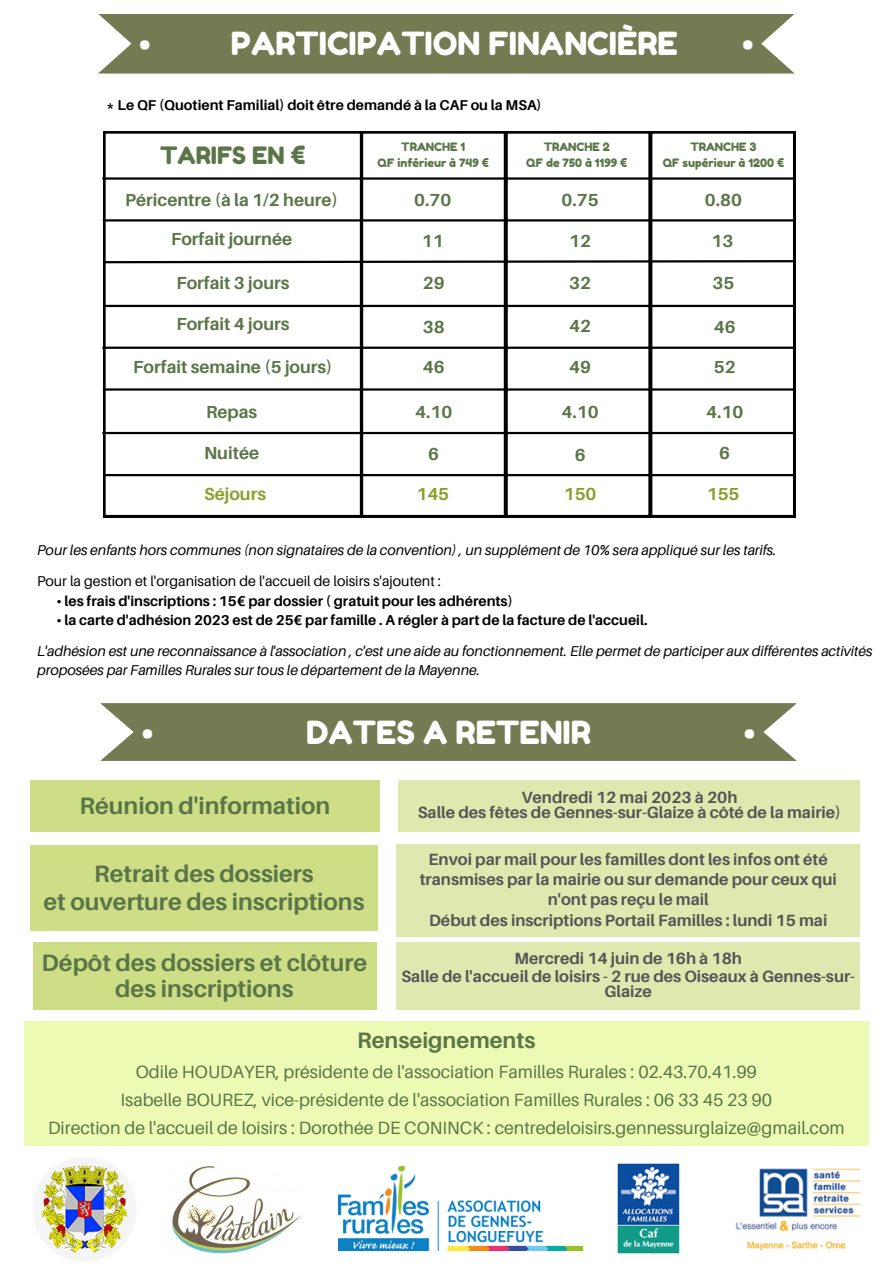
<style>
.page{position:relative;width:893px;height:1264px;background:#fff}
.page>*{position:absolute;margin:0;border:0;box-sizing:border-box;transform-origin:0 0}
.t1{font:31.8px "Fredoka One";color:#fff}
.t2{font:23.85px "Fredoka One";color:#5a7547}
.t3{font:700 23.7px/25.8px "Aileron";color:#5a7547;text-align:center}
.t4{font:700 22.2px "Aileron";color:#5a7547}
.t5{font:17.7px "Aileron";color:#5a7547}
.t6{font:700 17.4px "Aileron";color:#5a7547}
.t7{font:700 17.4px "Aileron";color:#89a02c}
.t8{font:700 16.2px/20.2px "Aileron";color:#000;text-align:center}
.t9{font:italic 14.25px/19px "Aileron";color:#000}
.t10{font:700 14.25px "Aileron";color:#000}
.t11{font:14.25px "Aileron";color:#000}
.t12{font:11.55px "Fredoka One";color:#5a7547}
</style>
<div class="page">
<div style="left:98px;top:14px;width:696px;height:59px;background:#747a52"></div>
<svg style="left:103px;top:131px;width:258px;height:386px"></svg>
<svg style="left:361px;top:131px;width:144px;height:386px"></svg>
<svg style="left:505px;top:131px;width:145px;height:386px"></svg>
<svg style="left:650px;top:131px;width:145px;height:386px"></svg>
<hr style="left:102px;top:177px;width:692px;height:3px;background:#000">
<hr style="left:103px;top:219px;width:691px;height:2px;background:#000">
<svg style="left:103px;top:259px;width:693px;height:5px"></svg>
<hr style="left:103px;top:305px;width:692px;height:2px;background:#000">
<hr style="left:102px;top:346px;width:692px;height:3px;background:#000">
<hr style="left:103px;top:388px;width:691px;height:2px;background:#000">
<hr style="left:102px;top:432px;width:692px;height:2px;background:#000">
<hr style="left:103px;top:474px;width:691px;height:2px;background:#000">
<div style="left:100px;top:703px;width:696px;height:57px;background:#747a52"></div>
<div style="left:396px;top:844px;width:463px;height:92px;background:#dde9af"></div>
<div style="left:30px;top:845px;width:348px;height:85px;background:#cdde87"></div>
<div style="left:396px;top:942px;width:463px;height:67px;background:#dde9af"></div>
<div style="left:33px;top:942px;width:343px;height:67px;background:#cdde87"></div>
<div style="left:399px;top:780px;width:460px;height:51px;background:#dde9af"></div>
<div style="left:30px;top:780px;width:350px;height:51px;background:#cdde87"></div>
<div style="left:24px;top:1021px;width:844px;height:124px;background:#ecfab3"></div>
<img style="left:338px;top:1166px;width:244px;height:84px">
<img style="left:34px;top:1158px;width:101px;height:97px">
<img style="left:617px;top:1163px;width:62px;height:90px">
<img style="left:734px;top:1168px;width:127px;height:83px">
<img style="left:172px;top:1166px;width:129px;height:88px">
<p class="t1" style="left:139px;top:24px;width:12px">•</p>
<p class="t1" style="left:231px;top:24px;width:448px">PARTICIPATION FINANCIÈRE</p>
<p class="t1" style="left:742px;top:24px;width:12px">•</p>
<p class="t10" style="left:106px;top:96px;width:437px">* Le QF (Quotient Familial) doit être demandé à la CAF ou la MSA)</p>
<p class="t2" style="left:160px;top:141px;width:147px">TARIFS EN €</p>
<p class="t12" style="left:401px;top:140px;width:65px">TRANCHE 1</p>
<p class="t12" style="left:543px;top:140px;width:68px">TRANCHE 2</p>
<p class="t12" style="left:526px;top:156px;width:102px">QF de 750 à 1199 €</p>
<p class="t12" style="left:377px;top:156px;width:113px">QF inférieur à 749 €</p>
<p class="t12" style="left:690px;top:140px;width:68px">TRANCHE 3</p>
<p class="t12" style="left:662px;top:156px;width:123px">QF supérieur à 1200 €</p>
<p class="t6" style="left:125px;top:189px;width:214px">Péricentre (à la 1/2 heure)</p>
<p class="t6" style="left:414px;top:189px;width:38px">0.70</p>
<p class="t6" style="left:561px;top:189px;width:38px">0.75</p>
<p class="t6" style="left:705px;top:189px;width:38px">0.80</p>
<p class="t6" style="left:171px;top:228px;width:123px">Forfait journée</p>
<p class="t6" style="left:422px;top:230px;width:23px">11</p>
<p class="t6" style="left:569px;top:230px;width:23px">12</p>
<p class="t6" style="left:711px;top:230px;width:23px">13</p>
<p class="t6" style="left:176px;top:272px;width:115px">Forfait 3 jours</p>
<p class="t6" style="left:423px;top:272px;width:23px">29</p>
<p class="t6" style="left:569px;top:272px;width:23px">32</p>
<p class="t6" style="left:712px;top:272px;width:23px">35</p>
<p class="t6" style="left:176px;top:313px;width:115px">Forfait 4 jours</p>
<p class="t6" style="left:423px;top:316px;width:23px">38</p>
<p class="t6" style="left:569px;top:315px;width:23px">42</p>
<p class="t6" style="left:713px;top:316px;width:23px">46</p>
<p class="t6" style="left:133px;top:356px;width:201px">Forfait semaine (5 jours)</p>
<p class="t6" style="left:423px;top:356px;width:23px">46</p>
<p class="t6" style="left:569px;top:356px;width:23px">49</p>
<p class="t6" style="left:713px;top:356px;width:23px">52</p>
<p class="t6" style="left:206px;top:400px;width:53px">Repas</p>
<p class="t6" style="left:415px;top:400px;width:38px">4.10</p>
<p class="t6" style="left:561px;top:400px;width:38px">4.10</p>
<p class="t6" style="left:706px;top:400px;width:38px">4.10</p>
<p class="t6" style="left:204px;top:442px;width:57px">Nuitée</p>
<p class="t6" style="left:428px;top:443px;width:12px">6</p>
<p class="t6" style="left:574px;top:444px;width:12px">6</p>
<p class="t6" style="left:719px;top:442px;width:12px">6</p>
<p class="t7" style="left:204px;top:482px;width:63px">Séjours</p>
<p class="t7" style="left:416px;top:482px;width:34px">145</p>
<p class="t7" style="left:563px;top:482px;width:34px">150</p>
<p class="t7" style="left:706px;top:482px;width:34px">155</p>
<p class="t9" style="left:37px;top:540px;width:740px">Pour les enfants hors communes (non signataires de la convention) , un supplément de 10% sera appliqué sur les tarifs.</p>
<p class="t11" style="left:37px;top:572px;width:405px">Pour la gestion et l'organisation de l'accueil de loisirs s'ajoutent :</p>
<p class="t10" style="left:56px;top:591px;width:458px">• les frais d'inscriptions : 15€ par dossier ( gratuit pour les adhérents)</p>
<p class="t10" style="left:56px;top:611px;width:592px">• la carte d'adhésion 2023 est de 25€ par famille . A régler à part de la facture de l'accueil.</p>
<p class="t9" style="left:37px;top:641px;width:837px">L'adhésion est une reconnaissance à l'association , c'est une aide au fonctionnement. Elle permet de participer aux différentes activités proposées par Familles Rurales sur tous le département de la Mayenne.</p>
<p class="t1" style="left:142px;top:712px;width:12px">•</p>
<p class="t1" style="left:306px;top:712px;width:286px">DATES A RETENIR</p>
<p class="t1" style="left:744px;top:712px;width:12px">•</p>
<p class="t8" style="left:521px;top:786px;width:218px">Vendredi 12 mai 2023 à 20h</p>
<p class="t3" style="left:80px;top:792px;width:252px">Réunion d'information</p>
<p class="t8" style="left:417px;top:802px;width:425px">Salle des fêtes de Gennes-sur-Glaize à côté de la mairie)</p>
<p class="t3" style="left:94px;top:860px;width:221px">Retrait des dossiers</p>
<p class="t3" style="left:43px;top:888px;width:322px">et ouverture des inscriptions</p>
<p class="t3" style="left:42px;top:949px;width:327px">Dépôt des dossiers et clôture des inscriptions</p>
<p class="t8" style="left:419px;top:848px;width:418px">Envoi par mail pour les familles dont les infos ont été transmises par la mairie ou sur demande pour ceux qui n'ont pas reçu le mail<br>Début des inscriptions Portail Familles : lundi 15 mai</p>
<p class="t8" style="left:401px;top:948px;width:455px;line-height:18px">Mercredi 14 juin de 16h à 18h<br>Salle de l'accueil de loisirs - 2 rue des Oiseaux à Gennes-sur-</p>
<p class="t8" style="left:604px;top:981px;width:49px">Glaize</p>
<p class="t4" style="left:357px;top:1026px;width:180px">Renseignements</p>
<p class="t5" style="left:136px;top:1060px;width:622px">Odile HOUDAYER, présidente de l'association Familles Rurales : 02.43.70.41.99</p>
<p class="t5" style="left:120px;top:1088px;width:653px">Isabelle BOUREZ, vice-présidente de l'association Familles Rurales : 06 33 45 23 90</p>
<p class="t5" style="left:48px;top:1116px;width:798px">Direction de l'accueil de loisirs : Dorothée DE CONINCK : centredeloisirs.gennessurglaize@gmail.com</p>
</div>
